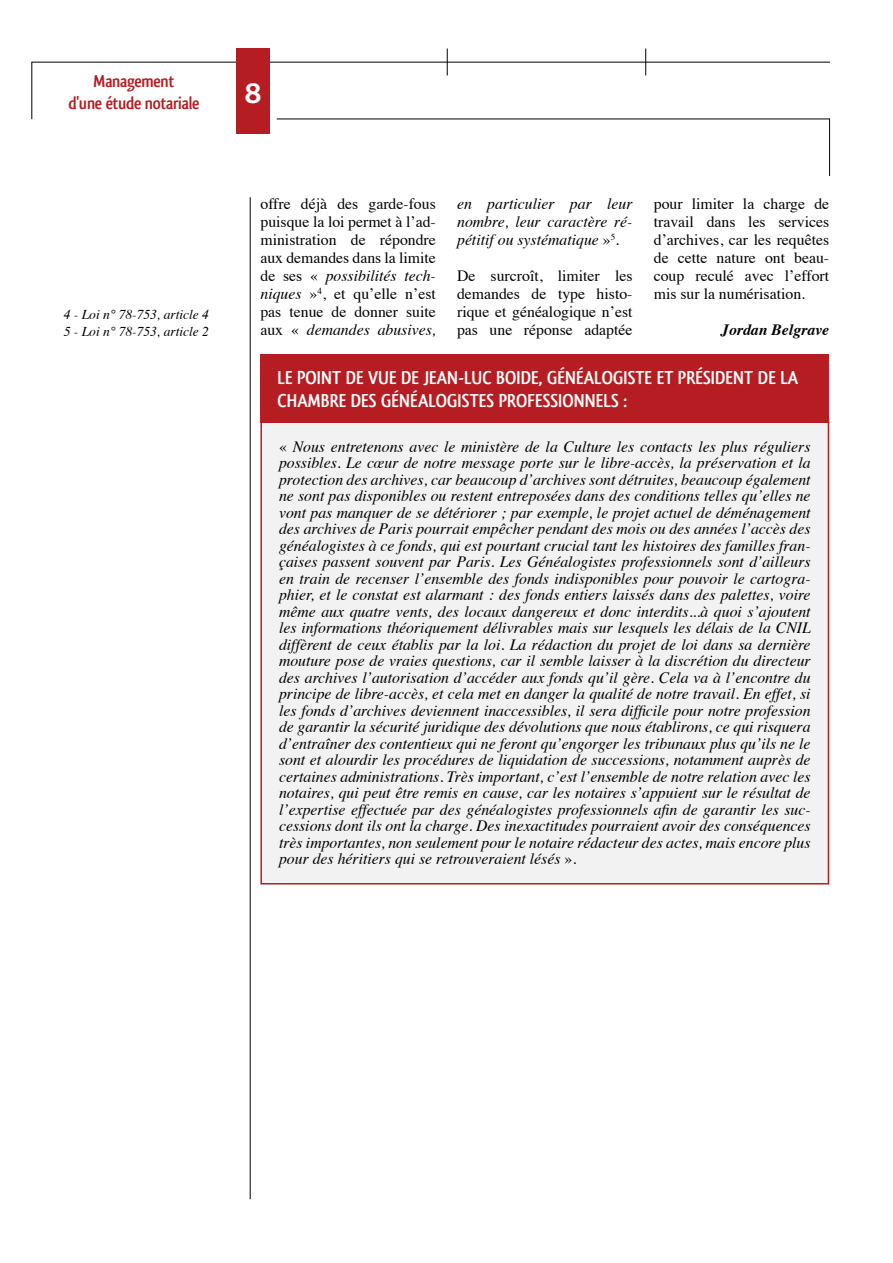
<style>
.page{position:relative;width:893px;height:1263px;background:#fff}
.page>*{position:absolute;margin:0;border:0;box-sizing:border-box;transform-origin:0 0}
.t1{font:700 30px "Santana";color:#fff}
.t2{font:700 19.5px/22.5px "Qlassik";color:#fff}
.t3{font:700 18px/21.6px "Qlassik";letter-spacing:-.02em;color:#b61d22;text-align:center}
.t4{font:italic 15.75px/16.5px "Times";color:#000;text-align:justify}
.t5{font:15.75px/18px "Times";color:#000;text-align:justify}
.t6{font:italic 700 15.75px "Times";color:#000}
.t7{font:italic 13.5px/16.5px "Times";color:#000}
.s1{font-style:italic}
.s2{font-style:normal}
</style>
<div class="page">
<hr style="left:32px;top:62px;width:798px;height:1px;background:#000">
<svg style="left:447px;top:49px;width:1px;height:26px"></svg>
<svg style="left:645px;top:49px;width:1px;height:26px"></svg>
<hr style="left:31px;top:62px;width:1px;height:57px;background:#000">
<hr style="left:277px;top:119px;width:553px;height:1px;background:#000">
<div style="left:236px;top:49px;width:33px;height:85px;background:#b61d22"></div>
<hr style="left:829px;top:119px;width:1px;height:57px;background:#000">
<hr style="left:250px;top:197px;width:1px;height:1002px;background:#000">
<div style="left:260px;top:419px;width:569px;height:465px;background:#f2f2f3;border:2px solid #b61d22"></div>
<div style="left:260px;top:354px;width:569px;height:68px;background:#b61d22"></div>
<p class="t3" style="left:69px;top:71px;width:132px">MANAGEMENT<br>D'UNE ÉTUDE NOTARIALE</p>
<h1 class="t1" style="left:245px;top:75px;width:19px">8</h1>
<p class="t7" style="left:64px;top:305px;width:147px">4 - Loi n° 78-753, article 4<br>5 - Loi n° 78-753, article 2</p>
<p class="t5" style="left:260px;top:193px;width:177px">offre déjà des garde-fous puisque la loi permet à l’ad&shy;ministration de répondre aux demandes dans la limite de ses « <span class="s1">possibilités tech&shy;niques</span> »<sup>4</sup>, et qu’elle n’est pas tenue de donner suite aux « <span class="s1">demandes abusives,</span></p>
<p class="t4" style="left:457px;top:194px;width:177px;line-height:18px">en particulier par leur nombre, leur caractère ré&shy;pétitif ou systématique <span class="s2">»</span><sup>5</sup><span class="s2">.</span></p>
<p class="t5" style="left:457px;top:265px;width:177px">De surcroît, limiter les demandes de type histo&shy;rique et généalogique n’est pas une réponse adaptée</p>
<p class="t5" style="left:654px;top:193px;width:177px">pour limiter la charge de travail dans les services d’archives, car les requêtes de cette nature ont beau&shy;coup reculé avec l’effort mis sur la numérisation.</p>
<p class="t6" style="left:721px;top:315px;width:110px">Jordan Belgrave</p>
<p class="t2" style="left:277px;top:366px;width:513px">LE POINT DE VUE DE JEAN-LUC BOIDE, GÉNÉALOGISTE ET PRÉSIDENT DE LA<br>CHAMBRE DES GÉNÉALOGISTES PROFESSIONNELS :</p>
<p class="t4" style="left:279px;top:437px;width:533px"><span class="s2">«</span> Nous entretenons avec le ministère de la Culture les contacts les plus réguliers possibles. Le cœur de notre message porte sur le libre-accès, la préservation et la protection des archives, car beaucoup d’archives sont détruites, beaucoup également ne sont pas disponibles ou restent entreposées dans des conditions telles qu’elles ne vont pas manquer de se détériorer ; par exemple, le projet actuel de déménagement des archives de Paris pourrait empêcher pendant des mois ou des années l’accès des généalogistes à ce fonds, qui est pourtant crucial tant les histoires des familles fran&shy;çaises passent souvent par Paris. Les Généalogistes professionnels sont d’ailleurs en train de recenser l’ensemble des fonds indisponibles pour pouvoir le cartogra&shy;phier, et le constat est alarmant : des fonds entiers laissés dans des palettes, voire même aux quatre vents, des locaux dangereux et donc interdits...à quoi s’ajoutent les informations théoriquement délivrables mais sur lesquels les délais de la CNIL diffèrent de ceux établis par la loi. La rédaction du projet de loi dans sa dernière mouture pose de vraies questions, car il semble laisser à la discrétion du directeur des archives l’autorisation d’accéder aux fonds qu’il gère. Cela va à l’encontre du principe de libre-accès, et cela met en danger la qualité de notre travail. En effet, si les fonds d’archives deviennent inaccessibles, il sera difficile pour notre profession de garantir la sécurité juridique des dévolutions que nous établirons, ce qui risquera d’entraîner des contentieux qui ne feront qu’engorger les tribunaux plus qu’ils ne le sont et alourdir les procédures de liquidation de successions, notamment auprès de certaines administrations. Très important, c’est l’ensemble de notre relation avec les notaires, qui peut être remis en cause, car les notaires s’appuient sur le résultat de l’expertise effectuée par des généalogistes professionnels afin de garantir les suc&shy;cessions dont ils ont la charge. Des inexactitudes pourraient avoir des conséquences très importantes, non seulement pour le notaire rédacteur des actes, mais encore plus pour des héritiers qui se retrouveraient lésés <span class="s2">».</span></p>
</div>
